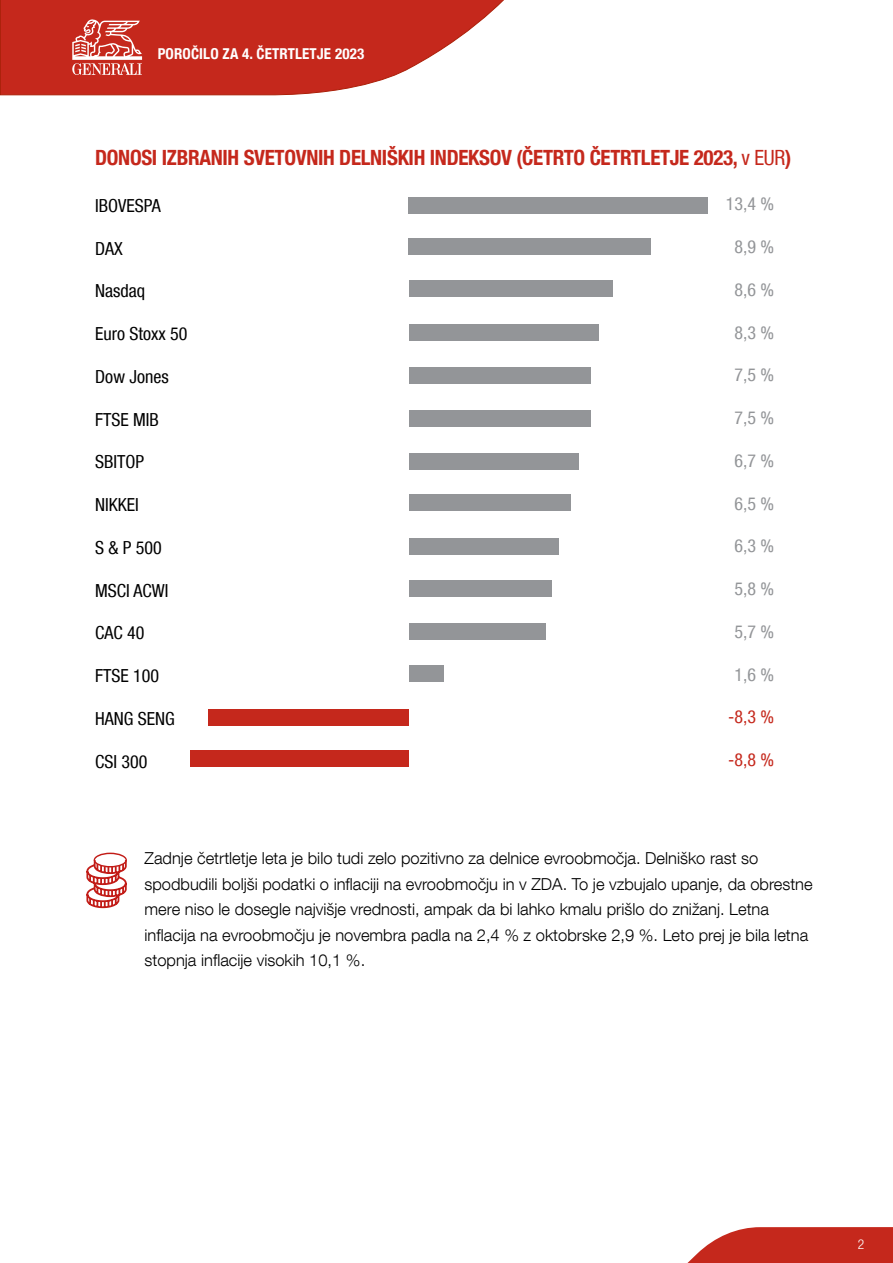
<style>
.page{position:relative;width:893px;height:1263px;background:#fff}
.page>*{position:absolute;margin:0;border:0;box-sizing:border-box;transform-origin:0 0}
.t1{font:700 condensed 21px "Helvetica Neue LT Com";letter-spacing:-.015em;color:#c5281c}
.t2{font:condensed 18px "Helvetica Neue LT Com";color:#000}
.t3{font:condensed 18px "Helvetica Neue LT Com";color:#939598}
.t4{font:condensed 18px "Helvetica Neue LT Com";color:#c5281c}
.t5{font:300 16.5px/25.5px "Helvetica Neue LT Com";color:#000}
.t6{font:700 condensed 15px "Helvetica Neue LT Com";letter-spacing:.01em;color:#fff}
.t7{font:300 condensed 13.5px "Helvetica Neue LT Com";color:#fff}
.s1{font-weight:400}
</style>
<div class="page">
<svg style="left:687px;top:1227px;width:206px;height:36px;background:#cb4136"></svg>
<svg style="left:0;top:0;width:504px;height:96px;background:#cd493e"></svg>
<svg style="left:72px;top:19px;width:70px;height:56px;background:#d76c64"></svg>
<div style="left:408px;top:197px;width:300px;height:17px;background:#939598"></div>
<div style="left:408px;top:238px;width:243px;height:17px;background:#939598"></div>
<div style="left:190px;top:750px;width:219px;height:16px;background:#c5281c"></div>
<div style="left:409px;top:368px;width:182px;height:16px;background:#939598"></div>
<div style="left:409px;top:280px;width:204px;height:17px;background:#939598"></div>
<div style="left:409px;top:324px;width:189px;height:16px;background:#939598"></div>
<div style="left:409px;top:410px;width:182px;height:17px;background:#939598"></div>
<div style="left:409px;top:453px;width:170px;height:17px;background:#939598"></div>
<div style="left:409px;top:494px;width:161px;height:17px;background:#939598"></div>
<div style="left:409px;top:538px;width:150px;height:17px;background:#939598"></div>
<div style="left:409px;top:580px;width:142px;height:17px;background:#939598"></div>
<div style="left:409px;top:623px;width:136px;height:17px;background:#939598"></div>
<div style="left:209px;top:709px;width:200px;height:17px;background:#c5281c"></div>
<div style="left:409px;top:665px;width:34px;height:16px;background:#939598"></div>
<svg style="left:86px;top:853px;width:41px;height:56px"></svg>
<p class="t6" style="left:158px;top:45px;width:208px">POROČILO ZA 4. ČETRTLETJE 2023</p>
<p class="t1" style="left:95px;top:145px;width:698px">DONOSI IZBRANIH SVETOVNIH DELNIŠKIH INDEKSOV (ČETRTO ČETRTLETJE 2023, <span class="s1">v EUR</span>)</p>
<p class="t2" style="left:95px;top:195px;width:67px">IBOVESPA</p>
<p class="t2" style="left:95px;top:238px;width:29px">DAX</p>
<p class="t2" style="left:95px;top:280px;width:51px">Nasdaq</p>
<p class="t2" style="left:95px;top:323px;width:94px">Euro Stoxx 50</p>
<p class="t2" style="left:95px;top:366px;width:75px">Dow Jones</p>
<p class="t2" style="left:95px;top:409px;width:65px">FTSE MIB</p>
<p class="t2" style="left:95px;top:451px;width:51px">SBITOP</p>
<p class="t2" style="left:95px;top:494px;width:45px">NIKKEI</p>
<p class="t2" style="left:95px;top:537px;width:68px">S &amp; P 500</p>
<p class="t2" style="left:95px;top:580px;width:75px">MSCI ACWI</p>
<p class="t2" style="left:95px;top:622px;width:51px">CAC 40</p>
<p class="t2" style="left:95px;top:665px;width:65px">FTSE 100</p>
<p class="t2" style="left:95px;top:708px;width:81px">HANG SENG</p>
<p class="t2" style="left:95px;top:751px;width:54px">CSI 300</p>
<p class="t3" style="left:726px;top:193px;width:50px">13,4 %</p>
<p class="t3" style="left:734px;top:236px;width:41px">8,9 %</p>
<p class="t3" style="left:734px;top:279px;width:41px">8,6 %</p>
<p class="t3" style="left:734px;top:322px;width:41px">8,3 %</p>
<p class="t3" style="left:734px;top:364px;width:41px">7,5 %</p>
<p class="t3" style="left:734px;top:407px;width:41px">7,5 %</p>
<p class="t3" style="left:734px;top:450px;width:41px">6,7 %</p>
<p class="t3" style="left:734px;top:493px;width:41px">6,5 %</p>
<p class="t3" style="left:734px;top:535px;width:41px">6,3 %</p>
<p class="t3" style="left:734px;top:578px;width:41px">5,8 %</p>
<p class="t3" style="left:734px;top:621px;width:41px">5,7 %</p>
<p class="t3" style="left:734px;top:664px;width:41px">1,6 %</p>
<p class="t4" style="left:728px;top:706px;width:47px">-8,3 %</p>
<p class="t4" style="left:728px;top:749px;width:47px">-8,8 %</p>
<p class="t5" style="left:145px;top:845px;width:670px">Zadnje četrtletje leta je bilo tudi zelo pozitivno za delnice evroobmočja. Delniško rast so spodbudili boljši podatki o inflaciji na evroobmočju in v ZDA. To je vzbujalo upanje, da obrestne mere niso le dosegle najvišje vrednosti, ampak da bi lahko kmalu prišlo do znižanj. Letna inflacija na evroobmočju je novembra padla na 2,4 % z oktobrske 2,9 %. Leto prej je bila letna stopnja inflacije visokih 10,1 %.</p>
<p class="t7" style="left:858px;top:1237px;width:8px">2</p>
</div>
